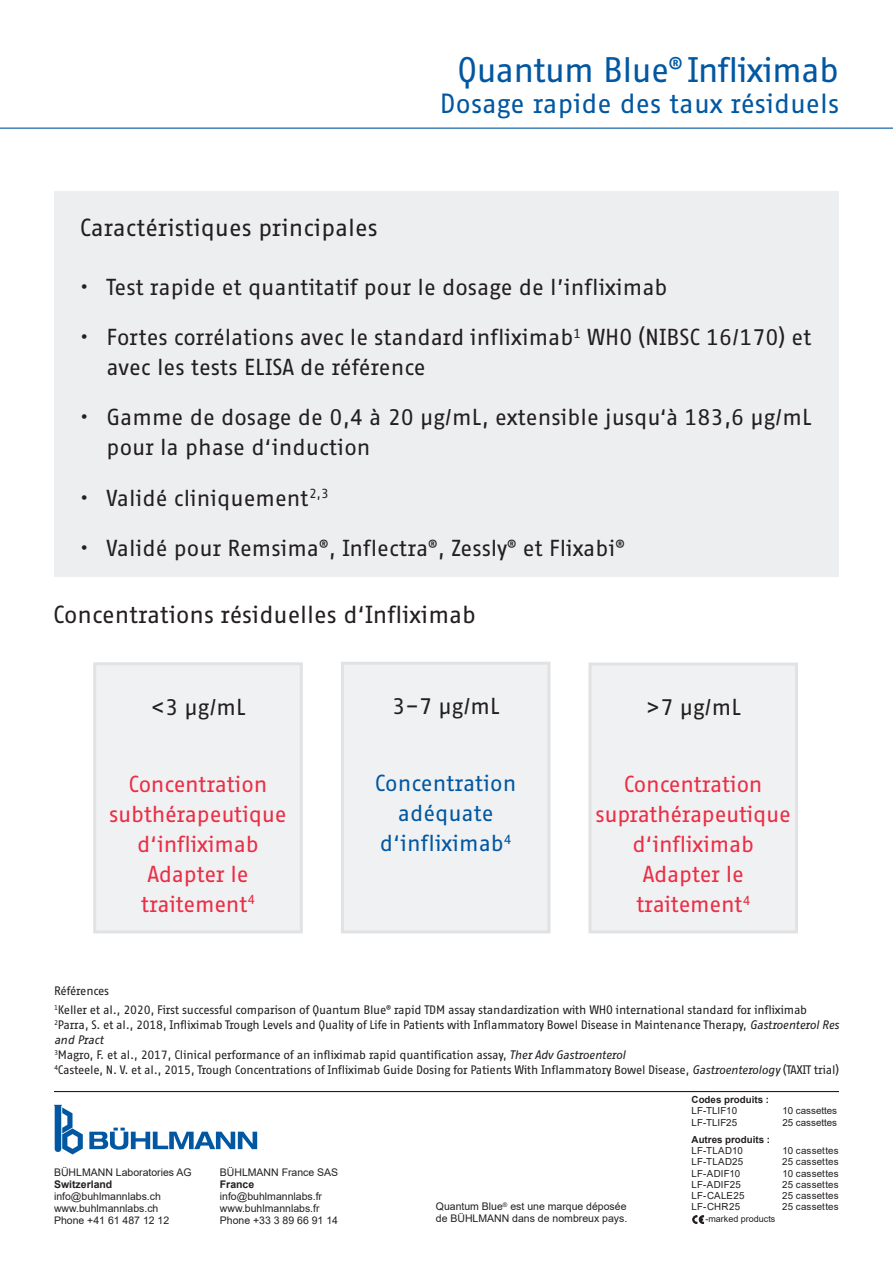
<style>
.page{position:relative;width:893px;height:1263px;background:#fff}
.page>*{position:absolute;margin:0;border:0;box-sizing:border-box;transform-origin:0 0}
._00_Headline_Titelse{font:34.5px "Fago Office Sans OT";letter-spacing:-.025em;color:#0157a1}
._00_Headline_Titelse-2{font:27px "Fago Office Sans OT";color:#0157a1}
._04_Fliesstext_Block{font:24px "Fago Office Sans OT";color:#231f20}
._04_Fliesstext_links{font:24px "Fago Office Sans OT";color:#231f20}
._04_Fliesstext_links-2{font:22.5px/30px "Fago Office Sans OT";color:#231f20}
._04_Fliesstext_links-3{font:22.5px/30px "Fago Office Sans OT";letter-spacing:-.015em;color:#eb2e46;text-align:center}
._04_Fliesstext_links-4{font:22.5px/30px "Fago Office Sans OT";color:#0157a1;text-align:center}
._04_Fliesstext_Block-2{font:12px/15px "Fago Office Sans OT";letter-spacing:-.02em;color:#231f20}
.t1{font:10.5px/12px "Arial";color:#231f20}
.t2{font:700 10.5px "Arial";color:#231f20}
.t3{font:9.75px "Arial";letter-spacing:.015em;color:#231f20}
.t4{font:700 9.75px "Arial";color:#231f20}
.t5{font:9px "Arial";color:#231f20}
.s1{font-style:italic}
</style>
<div class="page">
<hr style="left:54px;top:1091px;width:785px;height:1px;background:#231f20">
<svg style="left:89px;top:1127px;width:168px;height:22px"></svg>
<svg style="left:54px;top:1105px;width:29px;height:49px"></svg>
<svg style="left:693px;top:1215px;width:11px;height:8px"></svg>
<div style="left:54px;top:192px;width:785px;height:385px;background:#edeeef"></div>
<div style="left:95px;top:664px;width:206px;height:268px;background:#f0f1f2"></div>
<div style="left:93px;top:662px;width:210px;height:271px;border:3px solid #e1e2e4"></div>
<div style="left:342px;top:663px;width:207px;height:269px;background:#f0f1f2"></div>
<div style="left:341px;top:662px;width:209px;height:271px;border:3px solid #e1e2e4"></div>
<div style="left:590px;top:664px;width:206px;height:268px;background:#f0f1f2"></div>
<div style="left:588px;top:662px;width:210px;height:271px;border:3px solid #e1e2e4"></div>
<hr style="left:0;top:128px;width:893px;height:1px;background:#0157a1">
<p class="_00_Headline_Titelse" style="left:457px;top:51px;width:383px">Quantum Blue® Infliximab</p>
<p class="_00_Headline_Titelse-2" style="left:440px;top:89px;width:401px">Dosage rapide des taux résiduels</p>
<p class="_04_Fliesstext_links" style="left:80px;top:214px;width:299px">Caractéristiques principales</p>
<p class="_04_Fliesstext_links-2" style="left:80px;top:272px;width:589px">• Test rapide et quantitatif pour le dosage de l’infliximab</p>
<p class="_04_Fliesstext_links-2" style="left:107px;top:322px;width:707px;text-indent:-27px">• Fortes corrélations avec le standard infliximab<sup>1</sup> WHO (NIBSC 16/170) et avec les tests ELISA de référence</p>
<p class="_04_Fliesstext_links-2" style="left:107px;top:403px;width:707px;text-indent:-27px">• Gamme de dosage de 0,4 à 20 µg/mL, extensible jusqu‘à 183,6 µg/mL pour la phase d‘induction</p>
<p class="_04_Fliesstext_links-2" style="left:80px;top:483px;width:250px">• Validé cliniquement<sup>2,3</sup></p>
<p class="_04_Fliesstext_links-2" style="left:80px;top:533px;width:546px">• Validé pour Remsima®, Inflectra®, Zessly® et Flixabi®</p>
<p class="_04_Fliesstext_Block" style="left:53px;top:602px;width:424px">Concentrations résiduelles d‘Infliximab</p>
<p class="_04_Fliesstext_links-2" style="left:151px;top:692px;width:97px">&lt;3 µg/mL</p>
<p class="_04_Fliesstext_links-2" style="left:392px;top:691px;width:109px">3–7 µg/mL</p>
<p class="_04_Fliesstext_links-2" style="left:646px;top:692px;width:97px">&gt;7 µg/mL</p>
<p class="_04_Fliesstext_links-3" style="left:109px;top:769px;width:179px">Concentration subthérapeutique d‘infliximab</p>
<p class="_04_Fliesstext_links-3" style="left:141px;top:859px;width:116px;text-align:left">Adapter le traitement<sup>4</sup></p>
<p class="_04_Fliesstext_links-4" style="left:375px;top:768px;width:143px">Concentration adéquate d‘infliximab<sup>4</sup></p>
<p class="_04_Fliesstext_links-3" style="left:595px;top:769px;width:197px">Concentration suprathérapeutique d‘infliximab</p>
<p class="_04_Fliesstext_links-3" style="left:636px;top:859px;width:116px;text-align:left">Adapter le traitement<sup>4</sup></p>
<p class="_04_Fliesstext_Block-2" style="left:54px;top:983px;width:57px">Références</p>
<p class="_04_Fliesstext_Block-2" style="left:54px;top:1002px;width:755px"><sup>1</sup>Keller et al., 2020, First successful comparison of Quantum Blue® rapid TDM assay standardization with WHO international standard for infliximab</p>
<p class="_04_Fliesstext_Block-2" style="left:54px;top:1017px;width:787px"><sup>2</sup>Parra, S. et al., 2018, Infliximab Trough Levels and Quality of Life in Patients with Inflammatory Bowel Disease in Maintenance Therapy, <span class="s1">Gastroenterol Res and Pract</span></p>
<p class="_04_Fliesstext_Block-2" style="left:54px;top:1047px;width:573px"><sup>3</sup>Magro, F. et al., 2017, Clinical performance of an infliximab rapid quantification assay, <span class="s1">Ther Adv Gastroenterol</span></p>
<p class="_04_Fliesstext_Block-2" style="left:54px;top:1062px;width:787px"><sup>4</sup>Casteele, N. V. et al., 2015, Trough Concentrations of Infliximab Guide Dosing for Patients With Inflammatory Bowel Disease, <span class="s1">Gastroenterology</span> (TAXIT trial)</p>
<p class="t1" style="left:54px;top:1166px;width:139px">BÜHLMANN Laboratories AG</p>
<p class="t1" style="left:220px;top:1166px;width:120px">BÜHLMANN France SAS</p>
<p class="t2" style="left:54px;top:1177px;width:60px">Switzerland</p>
<p class="t2" style="left:220px;top:1177px;width:36px">France</p>
<p class="t1" style="left:54px;top:1190px;width:108px">info@buhlmannlabs.ch</p>
<p class="t1" style="left:220px;top:1190px;width:104px">info@buhlmannlabs.fr</p>
<p class="t1" style="left:54px;top:1202px;width:106px">www.buhlmannlabs.ch</p>
<p class="t1" style="left:220px;top:1202px;width:101px">www.buhlmannlabs.fr</p>
<p class="t1" style="left:54px;top:1214px;width:117px">Phone +41 61 487 12 12</p>
<p class="t1" style="left:220px;top:1214px;width:120px">Phone +33 3 89 66 91 14</p>
<p class="t1" style="left:436px;top:1201px;width:193px">Quantum Blue<sup>®</sup> est une marque déposée de BÜHLMANN dans de nombreux pays.</p>
<p class="t4" style="left:692px;top:1093px;width:79px">Codes produits :</p>
<p class="t3" style="left:692px;top:1104px;width:47px">LF-TLIF10</p>
<p class="t3" style="left:782px;top:1104px;width:56px">10 cassettes</p>
<p class="t3" style="left:692px;top:1115px;width:47px">LF-TLIF25</p>
<p class="t3" style="left:782px;top:1115px;width:56px">25 cassettes</p>
<p class="t4" style="left:692px;top:1132px;width:80px">Autres produits :</p>
<p class="t3" style="left:692px;top:1144px;width:53px">LF-TLAD10</p>
<p class="t3" style="left:782px;top:1144px;width:58px">10 cassettes</p>
<p class="t3" style="left:692px;top:1155px;width:53px">LF-TLAD25</p>
<p class="t3" style="left:782px;top:1155px;width:58px">25 cassettes</p>
<p class="t3" style="left:692px;top:1166px;width:50px">LF-ADIF10</p>
<p class="t3" style="left:782px;top:1166px;width:58px">10 cassettes</p>
<p class="t3" style="left:692px;top:1178px;width:51px">LF-ADIF25</p>
<p class="t3" style="left:782px;top:1178px;width:58px">25 cassettes</p>
<p class="t3" style="left:692px;top:1189px;width:54px">LF-CALE25</p>
<p class="t3" style="left:782px;top:1189px;width:58px">25 cassettes</p>
<p class="t3" style="left:692px;top:1200px;width:50px">LF-CHR25</p>
<p class="t3" style="left:782px;top:1200px;width:58px">25 cassettes</p>
<p class="t5" style="left:705px;top:1212px;width:72px">-marked products</p>
</div>
